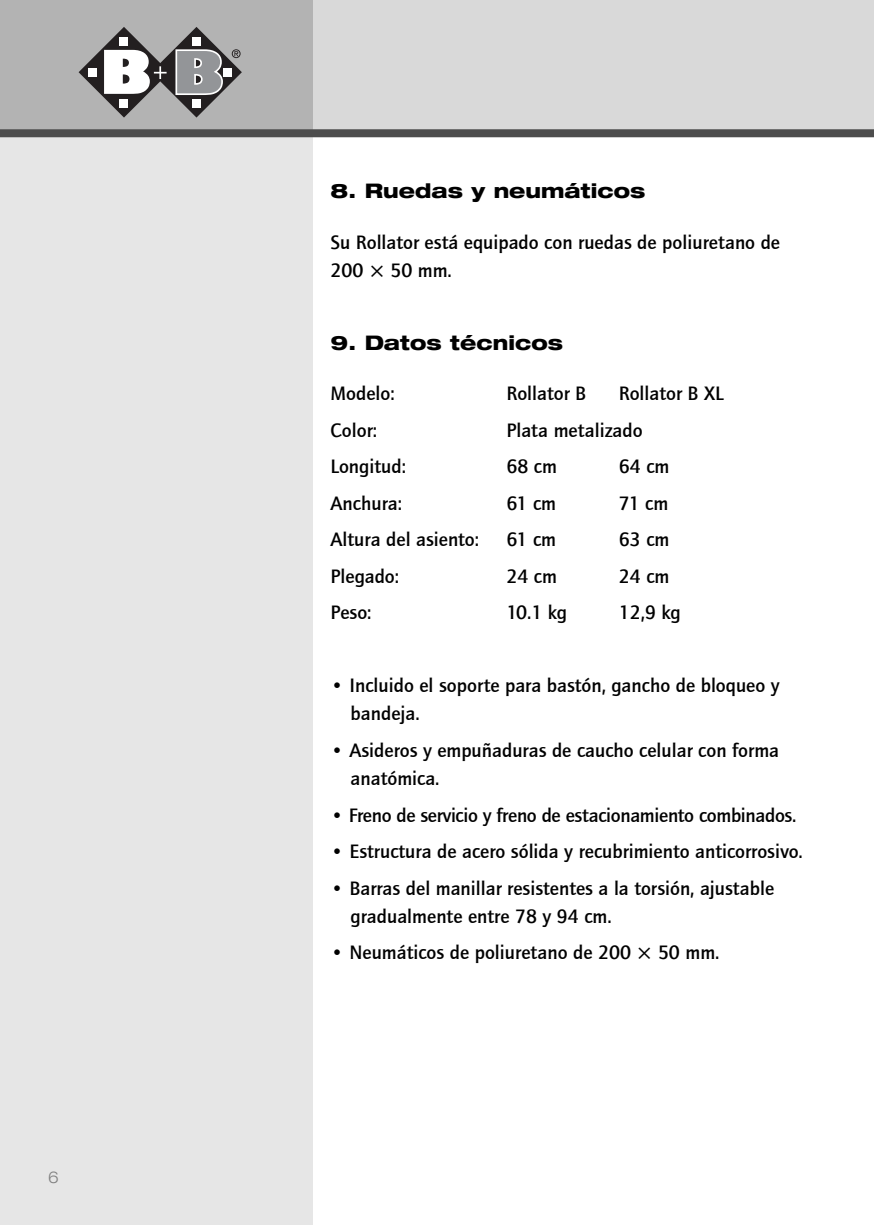
<style>
.page{position:relative;width:874px;height:1225px;background:#fff}
.page>*{position:absolute;margin:0;border:0;box-sizing:border-box;transform-origin:0 0}
.t1{font:500 20px/28px "Quay Sans";color:#000}
.t2{font:800 expanded 20px "Helvetica Neue";color:#000}
.t3{font:300 16px "Helve Neu Lig Ext";color:#808080}
.s1{font-family:"Lucida Grande";font-weight:400}
</style>
<div class="page">
<div style="left:0;top:133px;width:312px;height:1092px;background:#e6e6e6"></div>
<div style="left:312px;top:0;width:561px;height:133px;background:#d9d9d9"></div>
<div style="left:0;top:0;width:312px;height:133px;background:#b3b3b3"></div>
<div style="left:0;top:129px;width:873px;height:8px;background:#4d4d4d"></div>
<svg style="left:79px;top:27px;width:163px;height:91px"></svg>
<p class="t3" style="left:48px;top:1171px;width:12px">6</p>
<p class="t2" style="left:330px;top:183px;width:316px">8. Ruedas y neumáticos</p>
<p class="t1" style="left:330px;top:230px;width:451px">Su Rollator está equipado con ruedas de poliuretano de<br>200 <span class="s1">×</span> 50 mm.</p>
<p class="t2" style="left:330px;top:335px;width:234px">9. Datos técnicos</p>
<p class="t1" style="left:330px;top:381px;width:66px">Modelo:</p>
<p class="t1" style="left:506px;top:381px;width:81px">Rollator B</p>
<p class="t1" style="left:618px;top:381px;width:106px">Rollator B XL</p>
<p class="t1" style="left:330px;top:418px;width:48px">Color:</p>
<p class="t1" style="left:506px;top:418px;width:137px">Plata metalizado</p>
<p class="t1" style="left:330px;top:454px;width:77px">Longitud:</p>
<p class="t1" style="left:506px;top:454px;width:52px">68 cm</p>
<p class="t1" style="left:618px;top:454px;width:52px">64 cm</p>
<p class="t1" style="left:330px;top:491px;width:73px">Anchura:</p>
<p class="t1" style="left:506px;top:491px;width:51px">61 cm</p>
<p class="t1" style="left:618px;top:491px;width:51px">71 cm</p>
<p class="t1" style="left:330px;top:527px;width:150px">Altura del asiento:</p>
<p class="t1" style="left:506px;top:527px;width:51px">61 cm</p>
<p class="t1" style="left:618px;top:527px;width:52px">63 cm</p>
<p class="t1" style="left:330px;top:564px;width:70px">Plegado:</p>
<p class="t1" style="left:506px;top:564px;width:52px">24 cm</p>
<p class="t1" style="left:618px;top:564px;width:52px">24 cm</p>
<p class="t1" style="left:330px;top:600px;width:42px">Peso:</p>
<p class="t1" style="left:506px;top:600px;width:62px">10.1 kg</p>
<p class="t1" style="left:618px;top:600px;width:63px">12,9 kg</p>
<p class="t1" style="left:350px;top:673px;width:430px;text-indent:-20px">• Incluido el soporte para bastón, gancho de bloqueo y bandeja.</p>
<p class="t1" style="left:350px;top:738px;width:430px;text-indent:-20px">• Asideros y empuñaduras de caucho celular con forma anatómica.</p>
<p class="t1" style="left:330px;top:802px;width:467px">• Freno de servicio y freno de estacionamiento combinados.</p>
<p class="t1" style="left:330px;top:839px;width:473px">• Estructura de acero sólida y recubrimiento anticorrosivo.</p>
<p class="t1" style="left:350px;top:875px;width:425px;text-indent:-20px">• Barras del manillar resistentes a la torsión, ajustable gradualmente entre 78 y 94 cm.</p>
<p class="t1" style="left:330px;top:940px;width:390px">• Neumáticos de poliuretano de 200 <span class="s1">×</span> 50 mm.</p>
</div>
